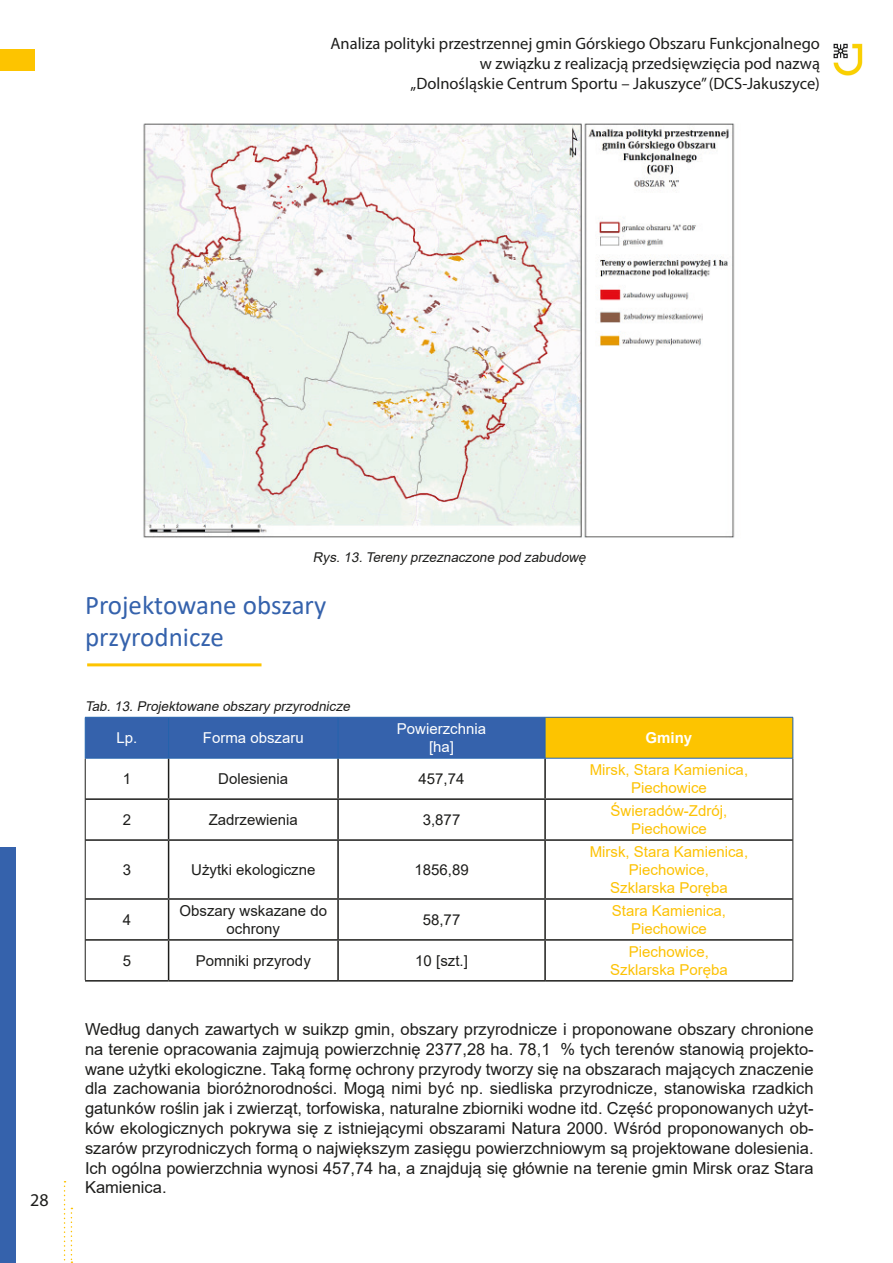
<style>
.page{position:relative;width:893px;height:1263px;background:#fff}
.page>*{position:absolute;margin:0;border:0;box-sizing:border-box;transform-origin:0 0}
.t1{font:27px "Calibri";color:#3562ac}
.t2{font:18px "Myriad Pro";color:#1d1d1b}
.t3{font:16.5px/19.8px "Arial";color:#1d1d1b;text-align:justify}
.t4{font:16.5px/19.8px "Myriad Pro";color:#1d1d1b;text-align:right}
.t5{font:15px "Arial";color:#fdc204}
.t6{font:15px/18px "Arial";color:#1d1d1b;text-align:center}
.t7{font:15px "Arial";color:#fff}
.t8{font:700 15px "Arial";color:#fff}
.t9{font:italic 13.5px "Arial";color:#1d1d1b}
</style>
<div class="page">
<div style="left:0;top:847px;width:16px;height:416px;background:#3562ac"></div>
<svg style="left:64px;top:1181px;width:8px;height:82px"></svg>
<hr style="left:87px;top:663px;width:174px;height:3px;background:#fdc400">
<div style="left:86px;top:718px;width:459px;height:40px;background:#3562ac"></div>
<div style="left:545px;top:717px;width:248px;height:41px;background:#fdc400"></div>
<svg style="left:167px;top:800px;width:626px;height:139px"></svg>
<hr style="left:168px;top:758px;width:1px;height:40px;background:#1d1d1b">
<hr style="left:337px;top:758px;width:2px;height:40px;background:#1d1d1b">
<hr style="left:544px;top:758px;width:2px;height:40px;background:#1d1d1b">
<hr style="left:85px;top:798px;width:84px;height:2px;background:#1d1d1b">
<hr style="left:169px;top:798px;width:169px;height:2px;background:#1d1d1b">
<hr style="left:168px;top:800px;width:1px;height:39px;background:#1d1d1b">
<hr style="left:338px;top:798px;width:207px;height:2px;background:#1d1d1b">
<hr style="left:337px;top:800px;width:2px;height:39px;background:#1d1d1b">
<hr style="left:545px;top:798px;width:248px;height:2px;background:#1d1d1b">
<hr style="left:544px;top:800px;width:2px;height:39px;background:#1d1d1b">
<hr style="left:85px;top:839px;width:84px;height:2px;background:#1d1d1b">
<hr style="left:169px;top:839px;width:169px;height:2px;background:#1d1d1b">
<hr style="left:168px;top:841px;width:1px;height:57px;background:#1d1d1b">
<hr style="left:338px;top:839px;width:207px;height:2px;background:#1d1d1b">
<hr style="left:337px;top:841px;width:2px;height:57px;background:#1d1d1b">
<hr style="left:545px;top:839px;width:248px;height:2px;background:#1d1d1b">
<hr style="left:544px;top:841px;width:2px;height:57px;background:#1d1d1b">
<hr style="left:85px;top:898px;width:84px;height:2px;background:#1d1d1b">
<hr style="left:169px;top:898px;width:169px;height:2px;background:#1d1d1b">
<hr style="left:168px;top:900px;width:1px;height:39px;background:#1d1d1b">
<hr style="left:338px;top:898px;width:207px;height:2px;background:#1d1d1b">
<hr style="left:337px;top:900px;width:2px;height:39px;background:#1d1d1b">
<hr style="left:545px;top:898px;width:248px;height:2px;background:#1d1d1b">
<hr style="left:544px;top:900px;width:2px;height:39px;background:#1d1d1b">
<hr style="left:85px;top:939px;width:84px;height:2px;background:#1d1d1b">
<hr style="left:169px;top:939px;width:169px;height:2px;background:#1d1d1b">
<hr style="left:168px;top:941px;width:1px;height:39px;background:#1d1d1b">
<hr style="left:338px;top:939px;width:207px;height:2px;background:#1d1d1b">
<hr style="left:337px;top:941px;width:2px;height:39px;background:#1d1d1b">
<hr style="left:545px;top:939px;width:248px;height:2px;background:#1d1d1b">
<hr style="left:544px;top:941px;width:2px;height:39px;background:#1d1d1b">
<hr style="left:85px;top:980px;width:84px;height:1px;background:#1d1d1b">
<hr style="left:169px;top:980px;width:169px;height:1px;background:#1d1d1b">
<hr style="left:338px;top:980px;width:207px;height:1px;background:#1d1d1b">
<hr style="left:545px;top:980px;width:248px;height:1px;background:#1d1d1b">
<hr style="left:85px;top:758px;width:1px;height:41px;background:#1d1d1b">
<hr style="left:793px;top:758px;width:1px;height:41px;background:#1d1d1b">
<hr style="left:85px;top:799px;width:1px;height:41px;background:#1d1d1b">
<hr style="left:793px;top:799px;width:1px;height:41px;background:#1d1d1b">
<hr style="left:85px;top:840px;width:1px;height:59px;background:#1d1d1b">
<hr style="left:793px;top:840px;width:1px;height:59px;background:#1d1d1b">
<hr style="left:85px;top:899px;width:1px;height:41px;background:#1d1d1b">
<hr style="left:793px;top:899px;width:1px;height:41px;background:#1d1d1b">
<hr style="left:85px;top:940px;width:1px;height:40px;background:#1d1d1b">
<hr style="left:793px;top:940px;width:1px;height:40px;background:#1d1d1b">
<hr style="left:85px;top:717px;width:84px;height:1px;background:#2463ad">
<hr style="left:85px;top:717px;width:1px;height:41px;background:#2463ad">
<hr style="left:169px;top:717px;width:169px;height:1px;background:#2463ad">
<hr style="left:168px;top:717px;width:1px;height:41px;background:#2463ad">
<hr style="left:338px;top:717px;width:207px;height:1px;background:#2463ad">
<hr style="left:338px;top:717px;width:1px;height:41px;background:#2463ad">
<hr style="left:545px;top:717px;width:248px;height:1px;background:#2463ad">
<hr style="left:545px;top:717px;width:1px;height:41px;background:#2463ad">
<hr style="left:793px;top:717px;width:1px;height:41px;background:#2463ad">
<hr style="left:85px;top:758px;width:84px;height:1px;background:#2463ad">
<hr style="left:169px;top:758px;width:169px;height:1px;background:#2463ad">
<hr style="left:338px;top:758px;width:207px;height:1px;background:#2463ad">
<hr style="left:545px;top:758px;width:248px;height:1px;background:#2463ad">
<div style="left:0;top:49px;width:34px;height:21px;background:#fdc400"></div>
<img style="left:143px;top:123px;width:592px;height:415px">
<img style="left:833px;top:43px;width:30px;height:33px">
<p class="t4" style="left:331px;top:33px;width:491px">Analiza polityki przestrzennej gmin Górskiego Obszaru Funkcjonalnego w związku z realizacją przedsięwzięcia pod nazwą<br>„Dolnośląskie Centrum Sportu – Jakuszyce” (DCS-Jakuszyce)</p>
<p class="t2" style="left:30px;top:1189px;width:20px">28</p>
<p class="t9" style="left:313px;top:548px;width:278px">Rys.13.Tereny przeznaczone pod zabudowę</p>
<p class="t1" style="left:85px;top:586px;width:243px">Projektowane obszary</p>
<p class="t1" style="left:85px;top:619px;width:140px">przyrodnicze</p>
<p class="t9" style="left:85px;top:697px;width:270px">Tab.13.Projektowane obszary przyrodnicze</p>
<p class="t7" style="left:116px;top:728px;width:22px">Lp.</p>
<p class="t7" style="left:203px;top:728px;width:102px">Forma obszaru</p>
<p class="t7" style="left:397px;top:719px;width:91px">Powierzchnia</p>
<p class="t7" style="left:429px;top:737px;width:27px">[ha]</p>
<p class="t8" style="left:646px;top:727px;width:48px">Gminy</p>
<p class="t6" style="left:123px;top:770px;width:10px">1</p>
<p class="t6" style="left:218px;top:770px;width:72px">Dolesienia</p>
<p class="t6" style="left:419px;top:770px;width:47px">457,74</p>
<p class="t6" style="left:123px;top:811px;width:10px">2</p>
<p class="t6" style="left:209px;top:811px;width:91px">Zadrzewienia</p>
<p class="t6" style="left:423px;top:811px;width:39px">3,877</p>
<p class="t6" style="left:123px;top:861px;width:10px">3</p>
<p class="t6" style="left:191px;top:861px;width:126px">Użytki ekologiczne</p>
<p class="t6" style="left:414px;top:861px;width:56px">1856,89</p>
<p class="t6" style="left:123px;top:910px;width:10px">4</p>
<p class="t6" style="left:180px;top:901px;width:149px">Obszary wskazane do ochrony</p>
<p class="t6" style="left:423px;top:910px;width:39px">58,77</p>
<p class="t6" style="left:123px;top:951px;width:10px">5</p>
<p class="t6" style="left:196px;top:951px;width:117px">Pomniki przyrody</p>
<p class="t6" style="left:415px;top:951px;width:54px">10 [szt.]</p>
<p class="t5" style="left:590px;top:759px;width:160px">Mirsk, Stara Kamienica,</p>
<p class="t5" style="left:631px;top:777px;width:77px">Piechowice</p>
<p class="t5" style="left:611px;top:800px;width:118px">Świeradów-Zdrój,</p>
<p class="t5" style="left:631px;top:818px;width:77px">Piechowice</p>
<p class="t5" style="left:590px;top:841px;width:160px">Mirsk, Stara Kamienica,</p>
<p class="t5" style="left:629px;top:859px;width:82px">Piechowice,</p>
<p class="t5" style="left:610px;top:877px;width:119px">Szklarska Poręba</p>
<p class="t5" style="left:612px;top:900px;width:116px">Stara Kamienica,</p>
<p class="t5" style="left:631px;top:918px;width:77px">Piechowice</p>
<p class="t5" style="left:629px;top:941px;width:82px">Piechowice,</p>
<p class="t5" style="left:610px;top:959px;width:119px">Szklarska Poręba</p>
<p class="t3" style="left:85px;top:1019px;width:730px">Według danych zawartych w suikzp gmin, obszary przyrodnicze i proponowane obszary chronione na terenie opracowania zajmują powierzchnię 2377,28 ha. 78,1 % tych terenów stanowią projekto&shy;wane użytki ekologiczne. Taką formę ochrony przyrody tworzy się na obszarach mających znaczenie dla zachowania bioróżnorodności. Mogą nimi być np. siedliska przyrodnicze, stanowiska rzadkich gatunków roślin jak i zwierząt, torfowiska, naturalne zbiorniki wodne itd. Część proponowanych użyt&shy;ków ekologicznych pokrywa się z istniejącymi obszarami Natura 2000. Wśród proponowanych ob&shy;szarów przyrodniczych formą o największym zasięgu powierzchniowym są projektowane dolesienia.<br>Ich ogólna powierzchnia wynosi 457,74 ha, a znajdują się głównie na terenie gmin Mirsk oraz Stara Kamienica.</p>
</div>
